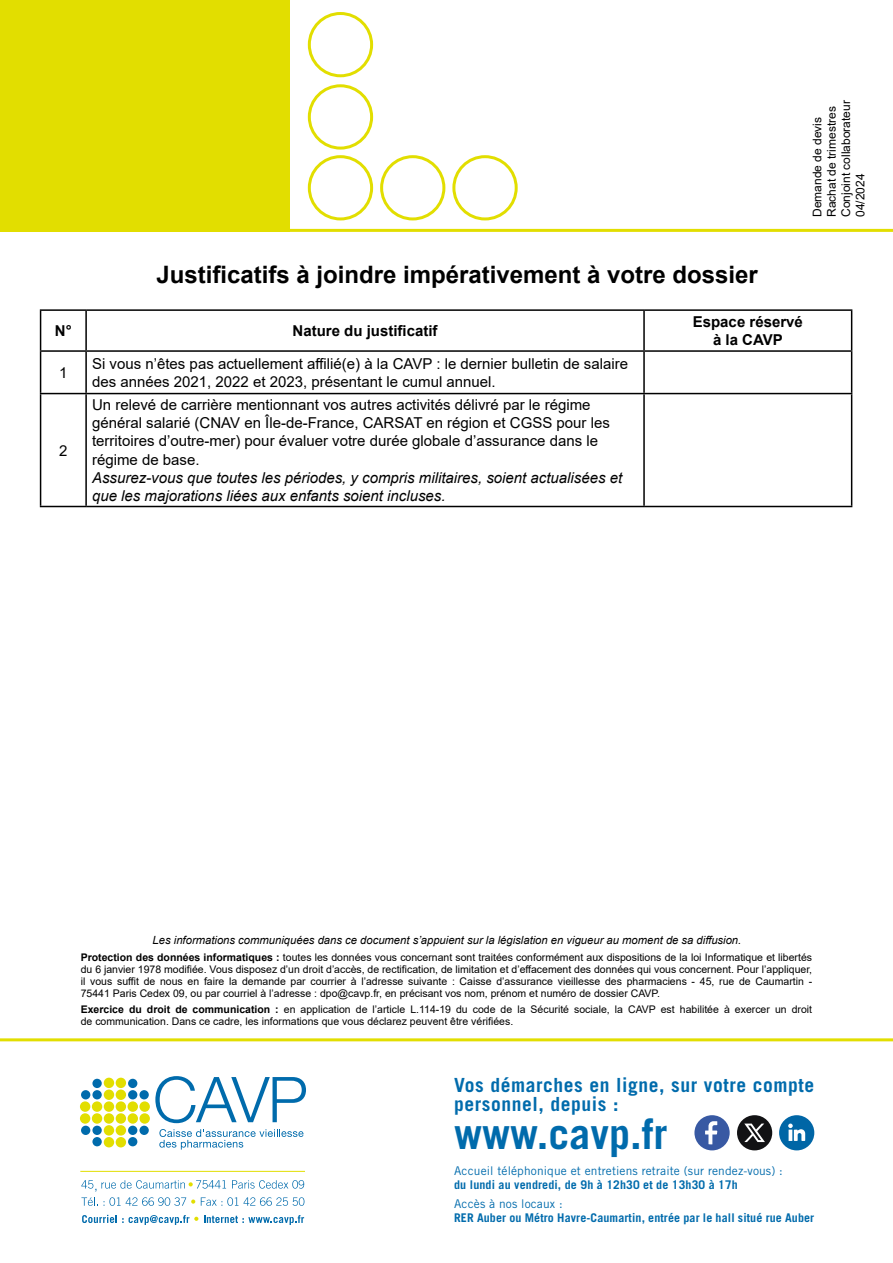
<style>
.page{position:relative;width:893px;height:1263px;background:#fff}
.page>*{position:absolute;margin:0;border:0;box-sizing:border-box;transform-origin:0 0}
.t1{font:700 42px "Trade Gothic LT Std";color:#006bac}
.t2{font:700 24px "Arial";color:#000}
.t3{font:700 19.5px/19.8px "Trade Gothic LT Std";letter-spacing:.03em;color:#006bac}
.t4{font:15px/18px "Arial";color:#000}
.t5{font:700 15px/18px "Arial";color:#000;text-align:center}
.t6{font:700 12px "Trade Gothic LT Std";letter-spacing:.01em;color:#006bac}
.t7{font:12px "Trade Gothic LT Std";letter-spacing:.01em;color:#006bac}
.t8{font:12px/14.4px "Arial";color:#000}
.t9{font:italic 11.25px "Arial";color:#000}
.t10{font:11.1px "Helvetica";color:#006bac}
.t11{font:10.5px/12px "Arial";color:#000;text-align:justify}
.s1{font-style:italic}
.s2{font-weight:700}
</style>
<div class="page">
<div style="left:308px;top:84px;width:65px;height:66px;border:3px solid #e2de00;border-radius:50%"></div>
<div style="left:308px;top:155px;width:65px;height:65px;border:3px solid #e2de00;border-radius:50%"></div>
<div style="left:308px;top:12px;width:65px;height:65px;border:3px solid #e2de00;border-radius:50%"></div>
<div style="left:380px;top:155px;width:65px;height:65px;border:3px solid #e2de00;border-radius:50%"></div>
<div style="left:452px;top:155px;width:66px;height:65px;border:3px solid #e2de00;border-radius:50%"></div>
<div style="left:0;top:0;width:290px;height:232px;background:#e2de00"></div>
<hr style="left:0;top:229px;width:893px;height:3px;background:#e2de00">
<hr style="left:0;top:1038px;width:893px;height:3px;background:#e2de00">
<div style="left:80px;top:1101px;width:10px;height:11px;background:#e2de00;border-radius:50%"></div>
<div style="left:80px;top:1113px;width:10px;height:11px;background:#e2de00;border-radius:50%"></div>
<div style="left:92px;top:1101px;width:10px;height:11px;background:#e2de00;border-radius:50%"></div>
<div style="left:92px;top:1113px;width:10px;height:11px;background:#e2de00;border-radius:50%"></div>
<div style="left:104px;top:1078px;width:10px;height:10px;background:#e2de00;border-radius:50%"></div>
<div style="left:104px;top:1089px;width:10px;height:11px;background:#e2de00;border-radius:50%"></div>
<div style="left:104px;top:1101px;width:10px;height:11px;background:#e2de00;border-radius:50%"></div>
<div style="left:104px;top:1113px;width:10px;height:11px;background:#e2de00;border-radius:50%"></div>
<div style="left:104px;top:1125px;width:10px;height:10px;background:#e2de00;border-radius:50%"></div>
<div style="left:104px;top:1137px;width:10px;height:10px;background:#e2de00;border-radius:50%"></div>
<div style="left:116px;top:1078px;width:10px;height:10px;background:#e2de00;border-radius:50%"></div>
<div style="left:116px;top:1089px;width:10px;height:11px;background:#e2de00;border-radius:50%"></div>
<div style="left:116px;top:1101px;width:10px;height:11px;background:#e2de00;border-radius:50%"></div>
<div style="left:116px;top:1113px;width:10px;height:11px;background:#e2de00;border-radius:50%"></div>
<div style="left:116px;top:1125px;width:10px;height:10px;background:#e2de00;border-radius:50%"></div>
<div style="left:116px;top:1137px;width:10px;height:10px;background:#e2de00;border-radius:50%"></div>
<div style="left:128px;top:1101px;width:10px;height:11px;background:#e2de00;border-radius:50%"></div>
<div style="left:128px;top:1113px;width:10px;height:11px;background:#e2de00;border-radius:50%"></div>
<div style="left:139px;top:1101px;width:11px;height:11px;background:#e2de00;border-radius:50%"></div>
<div style="left:139px;top:1113px;width:11px;height:11px;background:#e2de00;border-radius:50%"></div>
<svg style="left:155px;top:1076px;width:151px;height:47px"></svg>
<svg style="left:159px;top:1129px;width:145px;height:20px"></svg>
<div style="left:81px;top:1090px;width:9px;height:9px;background:#006bac;border-radius:50%"></div>
<div style="left:81px;top:1126px;width:9px;height:9px;background:#006bac;border-radius:50%"></div>
<div style="left:92px;top:1079px;width:10px;height:9px;background:#006bac;border-radius:50%"></div>
<div style="left:92px;top:1090px;width:10px;height:9px;background:#006bac;border-radius:50%"></div>
<div style="left:92px;top:1126px;width:10px;height:9px;background:#006bac;border-radius:50%"></div>
<div style="left:92px;top:1137px;width:10px;height:9px;background:#006bac;border-radius:50%"></div>
<div style="left:128px;top:1079px;width:9px;height:9px;background:#006bac;border-radius:50%"></div>
<div style="left:128px;top:1090px;width:9px;height:9px;background:#006bac;border-radius:50%"></div>
<div style="left:128px;top:1126px;width:9px;height:9px;background:#006bac;border-radius:50%"></div>
<div style="left:128px;top:1137px;width:9px;height:9px;background:#006bac;border-radius:50%"></div>
<div style="left:139px;top:1090px;width:10px;height:9px;background:#006bac;border-radius:50%"></div>
<div style="left:139px;top:1126px;width:10px;height:9px;background:#006bac;border-radius:50%"></div>
<svg style="left:81px;top:1180px;width:12px;height:8px"></svg>
<svg style="left:101px;top:1180px;width:125px;height:8px"></svg>
<svg style="left:232px;top:1180px;width:72px;height:8px"></svg>
<svg style="left:81px;top:1197px;width:17px;height:9px"></svg>
<svg style="left:104px;top:1197px;width:91px;height:9px"></svg>
<svg style="left:201px;top:1197px;width:103px;height:9px"></svg>
<svg style="left:82px;top:1215px;width:116px;height:10px"></svg>
<svg style="left:204px;top:1215px;width:100px;height:10px"></svg>
<hr style="left:80px;top:1171px;width:225px;height:1px;background:#e2de00">
<svg style="left:779px;top:1115px;width:35px;height:35px"></svg>
<svg style="left:694px;top:1115px;width:36px;height:35px"></svg>
<svg style="left:737px;top:1115px;width:35px;height:35px"></svg>
<hr style="left:40px;top:309px;width:46px;height:2px;background:#000">
<hr style="left:40px;top:311px;width:1px;height:39px;background:#000">
<hr style="left:86px;top:309px;width:558px;height:2px;background:#000">
<hr style="left:85px;top:311px;width:2px;height:39px;background:#000">
<hr style="left:644px;top:309px;width:208px;height:2px;background:#000">
<hr style="left:643px;top:311px;width:2px;height:39px;background:#000">
<hr style="left:851px;top:311px;width:1px;height:39px;background:#000">
<hr style="left:40px;top:350px;width:46px;height:2px;background:#000">
<hr style="left:40px;top:352px;width:1px;height:41px;background:#000">
<hr style="left:86px;top:350px;width:558px;height:2px;background:#000">
<hr style="left:85px;top:352px;width:2px;height:41px;background:#000">
<hr style="left:644px;top:350px;width:208px;height:2px;background:#000">
<hr style="left:643px;top:352px;width:2px;height:41px;background:#000">
<hr style="left:851px;top:352px;width:1px;height:41px;background:#000">
<hr style="left:40px;top:393px;width:46px;height:1px;background:#000">
<hr style="left:40px;top:394px;width:1px;height:112px;background:#000">
<hr style="left:86px;top:393px;width:558px;height:1px;background:#000">
<hr style="left:85px;top:394px;width:2px;height:112px;background:#000">
<hr style="left:644px;top:393px;width:208px;height:1px;background:#000">
<hr style="left:643px;top:394px;width:2px;height:112px;background:#000">
<hr style="left:851px;top:394px;width:1px;height:112px;background:#000">
<hr style="left:40px;top:506px;width:46px;height:1px;background:#000">
<hr style="left:86px;top:506px;width:558px;height:1px;background:#000">
<hr style="left:644px;top:506px;width:208px;height:1px;background:#000">
<p class="t8" style="left:810px;top:217px;width:118px;rotate:-90deg">Demande de devis<br>Rachat de trimestres<br>Conjoint collaborateur<br>04/2024</p>
<p class="t2" style="left:156px;top:257px;width:603px">Justificatifs à joindre impérativement à votre dossier</p>
<p class="t5" style="left:55px;top:322px;width:18px">N°</p>
<p class="t5" style="left:293px;top:322px;width:147px">Nature du justificatif</p>
<p class="t5" style="left:693px;top:313px;width:112px">Espace réservé à la CAVP</p>
<p class="t4" style="left:59px;top:363px;width:10px">1</p>
<p class="t4" style="left:92px;top:354px;width:537px">Si vous n’êtes pas actuellement affilié(e) à la CAVP : le dernier bulletin de salaire des années 2021, 2022 et 2023, présentant le cumul annuel.</p>
<p class="t4" style="left:59px;top:441px;width:10px">2</p>
<p class="t4" style="left:92px;top:396px;width:532px">Un relevé de carrière mentionnant vos autres activités délivré par le régime général salarié (CNAV en Île-de-France, CARSAT en région et CGSS pour les territoires d’outre-mer) pour évaluer votre durée globale d’assurance dans le régime de base.<br><span class="s1">Assurez-vous que toutes les périodes, y compris militaires, soient actualisées et que les majorations liées aux enfants soient incluses.</span></p>
<p class="t9" style="left:153px;top:933px;width:590px">Les informations communiquées dans ce document s’appuient sur la législation en vigueur au moment de sa diffusion.</p>
<p class="t11" style="left:81px;top:951px;width:733px"><span class="s2">Protection des données informatiques :</span> toutes les données vous concernant sont traitées conformément aux dispositions de la loi Informatique et libertés du 6 janvier 1978 modifiée. Vous disposez d’un droit d’accès, de rectification, de limitation et d’effacement des données qui vous concernent. Pour l’appliquer, il vous suffit de nous en faire la demande par courrier à l’adresse suivante : Caisse d’assurance vieillesse des pharmaciens - 45, rue de Caumartin - 75441 Paris Cedex 09, ou par courriel à l’adresse : dpo@cavp.fr, en précisant vos nom, prénom et numéro de dossier CAVP.</p>
<p class="t11" style="left:81px;top:1003px;width:733px;line-height:12.6px"><span class="s2">Exercice du droit de communication :</span> en application de l’article L.114-19 du code de la Sécurité sociale, la CAVP est habilitée à exercer un droit de communication. Dans ce cadre, les informations que vous déclarez peuvent être vérifiées.</p>
<p class="t10" style="left:94px;top:1179px;width:5px">,</p>
<h3 class="t3" style="left:454px;top:1074px;width:362px">Vos démarches en ligne, sur votre compte personnel, depuis :</h3>
<h1 class="t1" style="left:454px;top:1108px;width:215px">www.cavp.fr</h1>
<p class="t7" style="left:454px;top:1163px;width:330px">Accueil téléphonique et entretiens retraite (sur rendez-vous) :</p>
<p class="t6" style="left:454px;top:1178px;width:285px">du lundi au vendredi, de 9h à 12h30 et de 13h30 à 17h</p>
<p class="t7" style="left:454px;top:1196px;width:110px">Accès à nos locaux :</p>
<p class="t6" style="left:454px;top:1211px;width:362px">RER Auber ou Métro Havre-Caumartin, entrée par le hall situé rue Auber</p>
</div>
